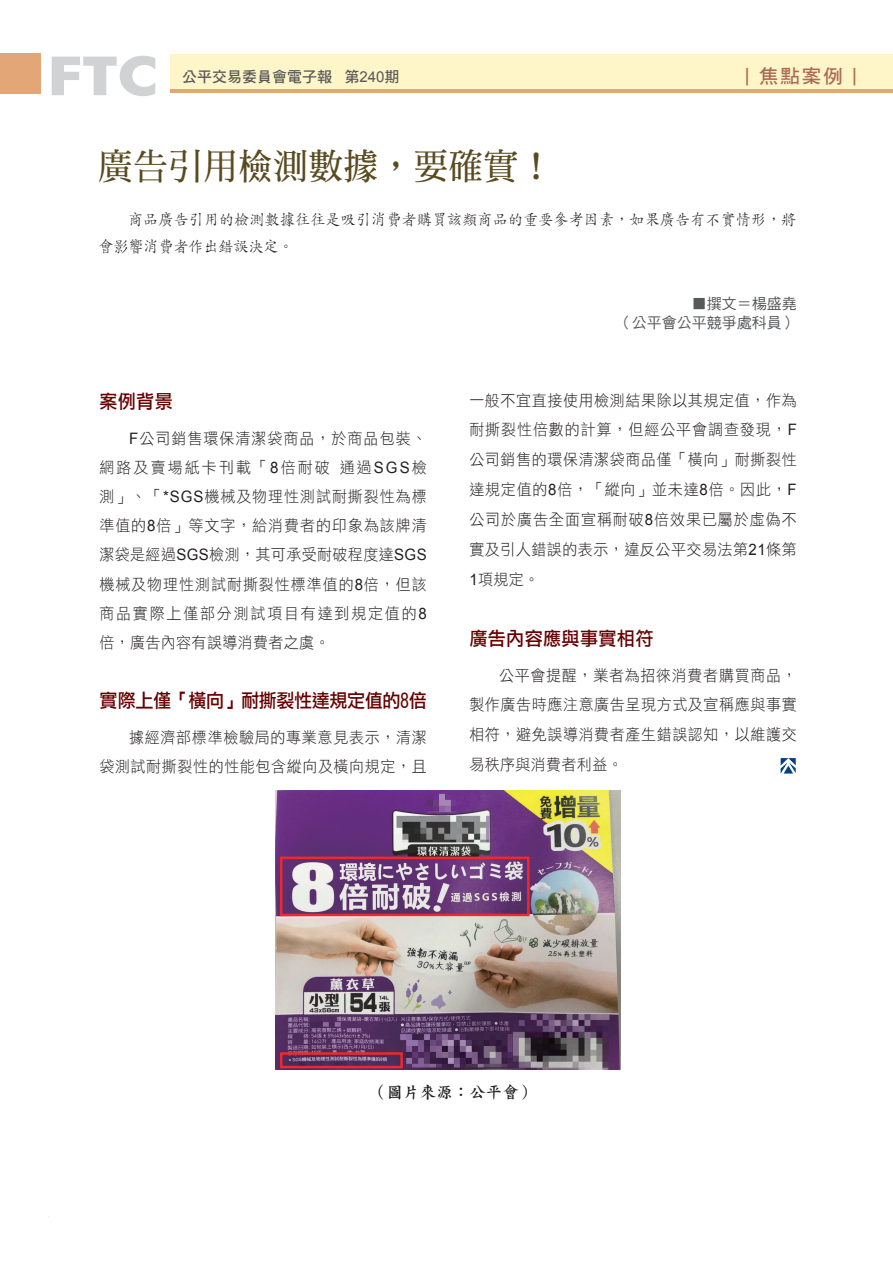
<style>
.page{position:relative;width:893px;height:1263px;background:#fff}
.page>*{position:absolute;margin:0;border:0;box-sizing:border-box;transform-origin:0 0}
.t1{font:700 54px "Futura BT";color:#d1d2d4;scale:1.2 1}
.t2{font:36px "DF Ming Std W7";letter-spacing:.025em;color:#594a1f;scale:.95 1}
.t3{font:19.5px "DF Hei Std W7";color:#ad6954}
.t4{font:18.9px "DF Li Hei Md WIN BF";letter-spacing:-.02em;color:#600;scale:.95 1}
.t5{font:18.9px "DF Li Hei Md WIN BF";letter-spacing:.025em;color:#600;scale:.95 1}
.t6{font:18.9px "DF Li Hei Md WIN BF";color:#600;scale:.95 1}
.t7{font:16.5px "DF Kai Shu Std W7";color:#231f20}
.t8{font:15.75px/29.8px "DF Hei Std W3";letter-spacing:.04em;color:#231f20;text-align:justify;scale:.95 1}
.t9{font:15.75px/27px "DF Kai Shu Std W3";letter-spacing:.015em;color:#231f20;scale:.95 1}
.t10{font:15px/19.5px "DF Hei Std W5";color:#57585a;text-align:right}
.t11{font:15px "DF Hei Std W7";color:#57585a}
.t12{font:12px "DF Hei Std W7";color:#57585a}
.s1{font-size:15px}
.s2{font-family:"Arial";font-size:15px}
.s3{font-family:"Arial"}
.s4{font-size:17.55px}
</style>
<div class="page">
<div style="left:170px;top:75px;width:723px;height:17px;background:linear-gradient(to right,#e3a677,#e3a677)"></div>
<div style="left:170px;top:54px;width:723px;height:34px;background:#fef5c9"></div>
<div style="left:0;top:53px;width:41px;height:40px;background:#e3a677"></div>
<svg style="left:781px;top:758px;width:15px;height:15px"></svg>
<img style="left:276px;top:790px;width:344px;height:280px">
<img style="left:279px;top:855px;width:252px;height:214px">
<h1 class="t1" style="left:48px;top:42px;width:94px">FTC</h1>
<p class="t12" style="left:183px;top:69px;width:281px"><span class="s1">公平交易通訊</span> <span class="s2">NO.115</span> 中華民國<span class="s3">113</span>年<span class="s3">1</span>月號</p>
<p class="t11" style="left:242px;top:68px;width:159px">委員會電子報 第<span class="s3">240</span>期</p>
<p class="t3" style="left:737px;top:66px;width:128px"><span class="s4">｜</span>焦點案例<span class="s4">｜</span></p>
<h2 class="t2" style="left:98px;top:146px;width:480px">廣告引用檢測數據，要確實！</h2>
<p class="t9" style="left:98px;top:206px;width:736px;text-indent:30px">商品廣告引用的檢測數據往往是吸引消費者購買該類商品的重要參考因素，如果廣告有不實情形，將會影響消費者作出錯誤決定。</p>
<p class="t6" style="left:99px;top:392px;width:79px">案例背景</p>
<p class="t8" style="left:99px;top:424px;width:346px;line-height:29.1px;text-indent:30px"><span class="s3">F</span>公司銷售環保清潔袋商品，於商品包裝、網路及賣場紙卡刊載「<span class="s3">8</span>倍耐破 通過<span class="s3">SGS</span>檢測」、「<span class="s3">*SGS</span>機械及物理性測試耐撕裂性為標準值的<span class="s3">8</span>倍」等文字，給消費者的印象為該牌清潔袋是經過<span class="s3">SGS</span>檢測，其可承受耐破程度達<span class="s3">SGS</span>機械及物理性測試耐撕裂性標準值的<span class="s3">8</span>倍，但該商品實際上僅部分測試項目有達到規定值的<span class="s3">8</span>倍，廣告內容有誤導消費者之虞。</p>
<p class="t4" style="left:99px;top:691px;width:346px">實際上僅「橫向」耐撕裂性達規定值的8倍</p>
<p class="t8" style="left:99px;top:722px;width:346px;line-height:29.1px;text-align:right">據經濟部標準檢驗局的專業意見表示，清潔<br>袋測試耐撕裂性的性能包含縱向及橫向規定，且</p>
<p class="t10" style="left:617px;top:294px;width:181px">■撰文＝楊盛堯<br>（公平會公平競爭處科員）</p>
<p class="t8" style="left:469px;top:385px;width:346px">一般不宜直接使用檢測結果除以其規定值，作為耐撕裂性倍數的計算，但經公平會調查發現，<span class="s3">F</span>公司銷售的環保清潔袋商品僅「橫向」耐撕裂性達規定值的<span class="s3">8</span>倍，「縱向」並未達<span class="s3">8</span>倍。因此，<span class="s3">F</span>公司於廣告全面宣稱耐破<span class="s3">8</span>倍效果已屬於虛偽不實及引人錯誤的表示，違反公平交易法第<span class="s3">21</span>條第<span class="s3">1</span>項規定。</p>
<p class="t5" style="left:469px;top:628px;width:195px">廣告內容應與事實相符</p>
<p class="t8" style="left:469px;top:660px;width:346px;text-indent:30px">公平會提醒，業者為招徠消費者購買商品，製作廣告時應注意廣告呈現方式及宣稱應與事實相符，避免誤導消費者產生錯誤認知，以維護交易秩序與消費者利益。</p>
<p class="t7" style="left:370px;top:1083px;width:166px">（圖片來源：公平會）</p>
</div>
